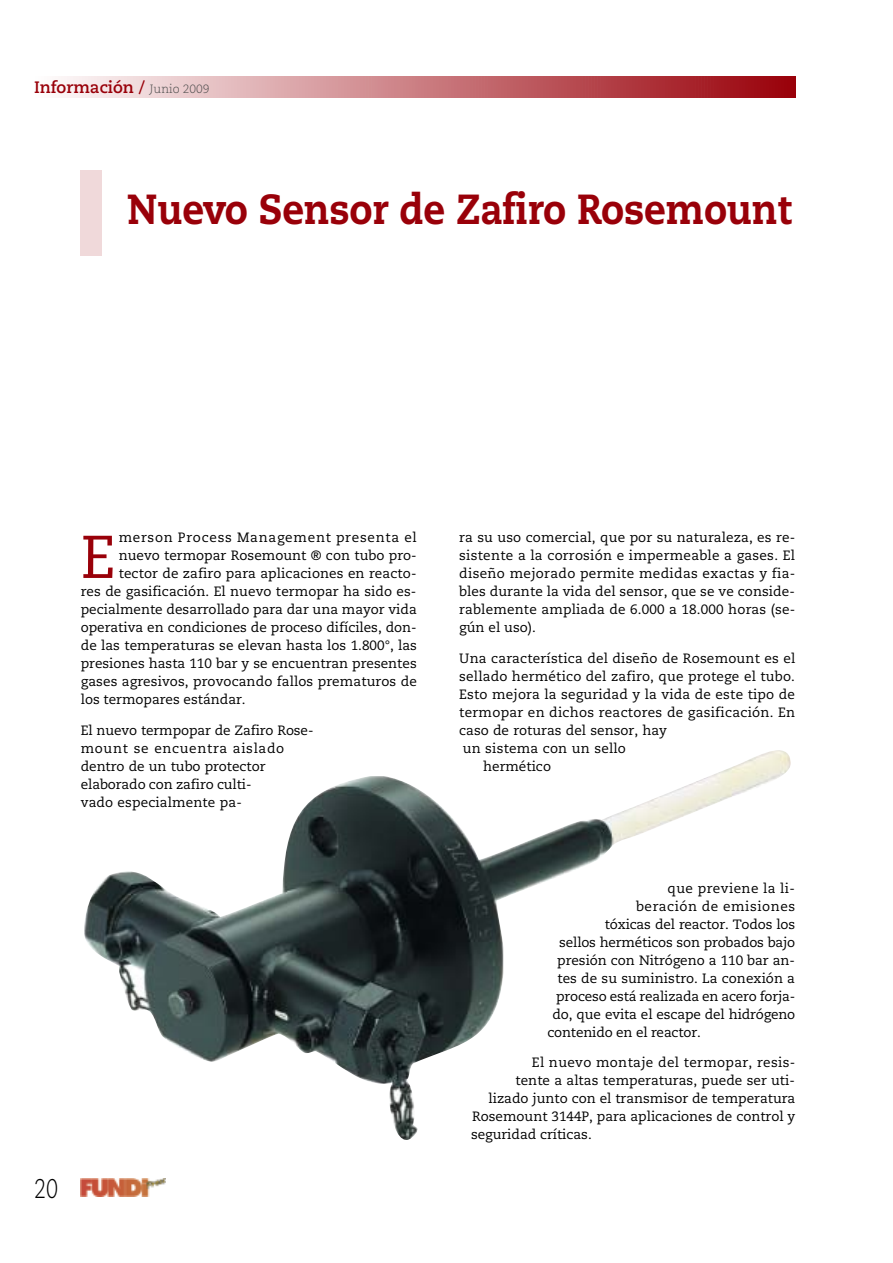
<style>
.page{position:relative;width:893px;height:1263px;background:#fff}
.page>*{position:absolute;margin:0;border:0;box-sizing:border-box;transform-origin:0 0}
.t1{font:60.3px "Caecilia";color:#990009}
.t2{font:800 42px "Caecilia";letter-spacing:-.005em;color:#990009;scale:.9 1}
.t3{font:300 27px "Caecilia";color:#000;scale:.8 1}
.t4{font:700 16.5px "Caecilia";color:#990009}
.t5{font:13.5px/18px "Caecilia";letter-spacing:.005em;color:#000}
.t6{font:13.5px "Caecilia";letter-spacing:.055em;color:#000}
.t7{font:13.5px "Caecilia";letter-spacing:.025em;color:#000}
.t8{font:13.5px "Caecilia";letter-spacing:.04em;color:#000}
.t9{font:13.5px "Caecilia";letter-spacing:.035em;color:#000}
.s1{font-weight:300;font-size:12px;color:#4d4d4d}
</style>
<div class="page">
<svg style="left:64px;top:77px;width:732px;height:21px;background:#c97a7f"></svg>
<img style="left:81px;top:1178px;width:85px;height:18px">
<div style="left:81px;top:170px;width:21px;height:85px;background:#f0d9da"></div>
<img style="left:84px;top:750px;width:707px;height:390px">
<p class="t4" style="left:34px;top:81px;width:177px">Información / <span class="s1">Junio 2009</span></p>
<p class="t2" style="left:128px;top:191px;width:739px">Nuevo Sensor de Zafiro Rosemount</p>
<p class="t1" style="left:81px;top:532px;width:36px">E</p>
<p class="t6" style="left:119px;top:531px;width:300px">merson Process Management presenta el</p>
<p class="t5" style="left:119px;top:547px;width:300px">nuevo termopar Rosemount ® con tubo pro-</p>
<p class="t5" style="left:119px;top:565px;width:299px">tector de zafiro para aplicaciones en reacto-</p>
<p class="t5" style="left:81px;top:583px;width:337px">res de gasificación. El nuevo termopar ha sido es-</p>
<p class="t5" style="left:81px;top:601px;width:337px">pecialmente desarrollado para dar una mayor vida</p>
<p class="t5" style="left:81px;top:619px;width:337px">operativa en condiciones de proceso difíciles, don-</p>
<p class="t5" style="left:81px;top:637px;width:338px">de las temperaturas se elevan hasta los 1.800°, las</p>
<p class="t5" style="left:81px;top:655px;width:337px">presiones hasta 110 bar y se encuentran presentes</p>
<p class="t5" style="left:81px;top:673px;width:338px">gases agresivos, provocando fallos prematuros de</p>
<p class="t5" style="left:81px;top:691px;width:166px">los termopares estándar.</p>
<p class="t5" style="left:81px;top:722px;width:234px">El nuevo termpopar de Zafiro Rose&shy;mount se encuentra aislado dentro de un tubo protector elaborado con zafiro culti-<br>vado especialmente pa-</p>
<p class="t3" style="left:34px;top:1177px;width:32px">20</p>
<p class="t5" style="left:459px;top:529px;width:338px;text-align:justify">ra su uso comercial, que por su naturaleza, es re&shy;sistente a la corrosión e impermeable a gases. El diseño mejorado permite medidas exactas y fia&shy;bles durante la vida del sensor, que se ve conside&shy;rablemente ampliada de 6.000 a 18.000 horas (se&shy;gún el uso).</p>
<p class="t5" style="left:459px;top:650px;width:338px">Una característica del diseño de Rosemount es el</p>
<p class="t5" style="left:459px;top:668px;width:337px">sellado hermético del zafiro, que protege el tubo.</p>
<p class="t5" style="left:459px;top:686px;width:337px">Esto mejora la seguridad y la vida de este tipo de</p>
<p class="t5" style="left:459px;top:704px;width:337px">termopar en dichos reactores de gasificación. En</p>
<p class="t5" style="left:459px;top:722px;width:209px">caso de roturas del sensor, hay</p>
<p class="t5" style="left:463px;top:740px;width:165px">un sistema con un sello</p>
<p class="t5" style="left:483px;top:758px;width:69px">hermético</p>
<p class="t9" style="left:667px;top:882px;width:129px">que previene la li-</p>
<p class="t8" style="left:636px;top:900px;width:161px">beración de emisiones</p>
<p class="t5" style="left:605px;top:916px;width:192px">tóxicas del reactor. Todos los</p>
<p class="t5" style="left:559px;top:934px;width:237px">sellos herméticos son probados bajo</p>
<p class="t5" style="left:557px;top:952px;width:239px">presión con Nitrógeno a 110 bar an-</p>
<p class="t5" style="left:557px;top:970px;width:239px">tes de su suministro. La conexión a</p>
<p class="t5" style="left:556px;top:988px;width:240px">proceso está realizada en acero forja-</p>
<p class="t5" style="left:553px;top:1006px;width:244px">do, que evita el escape del hidrógeno</p>
<p class="t5" style="left:547px;top:1024px;width:155px">contenido en el reactor.</p>
<p class="t7" style="left:532px;top:1057px;width:265px">El nuevo montaje del termopar, resis-</p>
<p class="t5" style="left:515px;top:1073px;width:281px">tente a altas temperaturas, puede ser uti-</p>
<p class="t5" style="left:489px;top:1091px;width:308px">lizado junto con el transmisor de temperatura</p>
<p class="t5" style="left:472px;top:1109px;width:325px">Rosemount 3144P, para aplicaciones de control y</p>
<p class="t5" style="left:471px;top:1127px;width:122px">seguridad críticas.</p>
</div>
